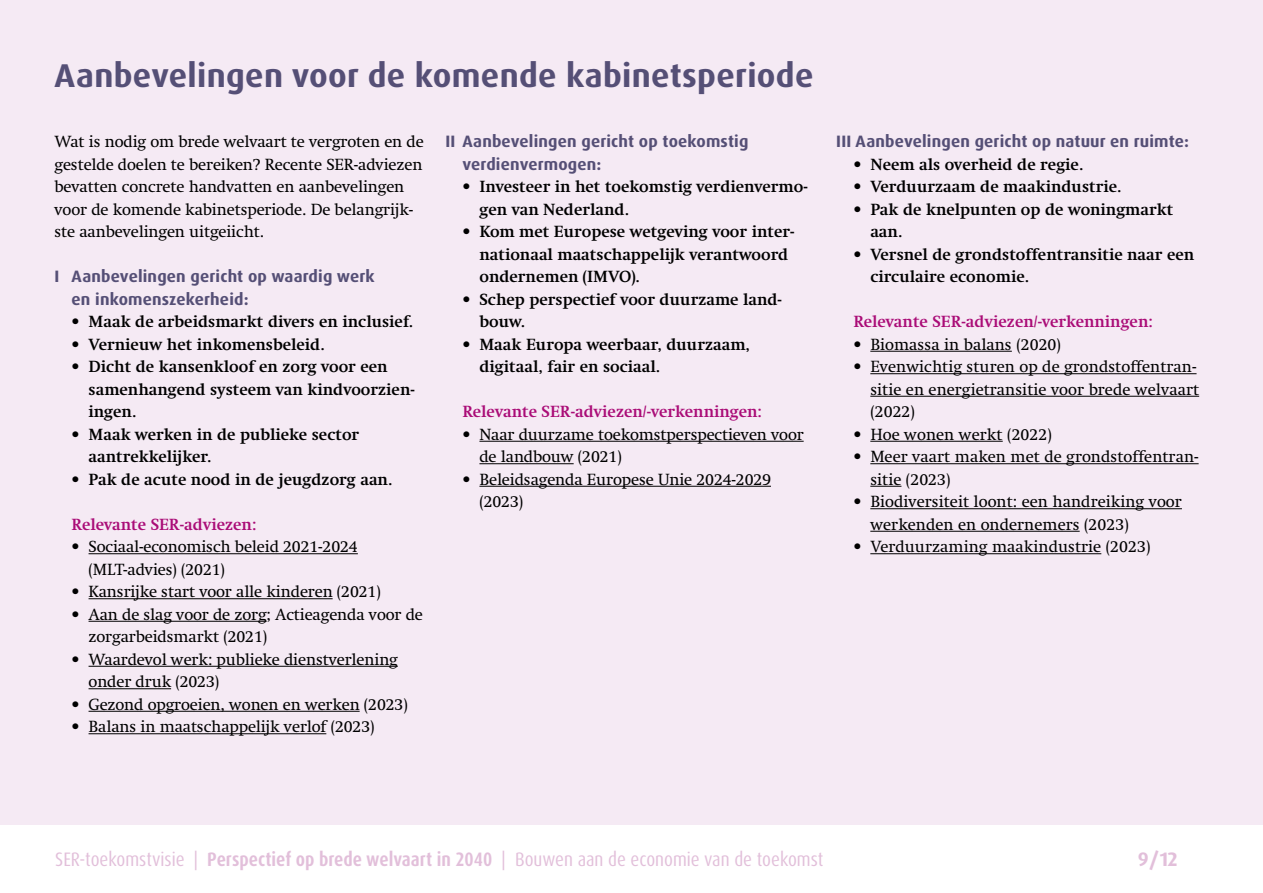
<style>
.page{position:relative;width:1263px;height:893px;background:#fff}
.page>*{position:absolute;margin:0;border:0;box-sizing:border-box;transform-origin:0 0}
.t1{font:700 33px "Dax OT";letter-spacing:.01em;color:#554f76}
.t2{font:condensed 19.5px "Dax OT";color:#e2bfda}
.t3{font:700 19.5px "Dax OT";color:#e2bfda}
.t4{font:16.5px/22.5px "Swift LT Pro";letter-spacing:-.01em;color:#000}
.t5{font:700 16.5px/22.5px "Swift LT Pro";color:#000}
.t6{font:700 16.5px/22.5px "Dax OT";letter-spacing:.01em;color:#554f76}
.t7{font:700 16.5px "Swift LT Pro";color:#aa0c77}
.s1{font-weight:700}
</style>
<div class="page">
<div style="left:0;top:0;width:1263px;height:824px;background:#f5eaf4"></div>
<hr style="left:89px;top:553px;width:269px;height:1px;background:#000">
<hr style="left:89px;top:598px;width:244px;height:1px;background:#000">
<hr style="left:89px;top:621px;width:178px;height:1px;background:#000">
<hr style="left:89px;top:666px;width:309px;height:1px;background:#000">
<hr style="left:89px;top:688px;width:82px;height:1px;background:#000">
<hr style="left:89px;top:711px;width:271px;height:1px;background:#000">
<hr style="left:89px;top:733px;width:237px;height:1px;background:#000">
<hr style="left:479px;top:441px;width:325px;height:1px;background:#000">
<hr style="left:479px;top:463px;width:95px;height:1px;background:#000">
<hr style="left:479px;top:486px;width:292px;height:1px;background:#000">
<hr style="left:870px;top:351px;width:142px;height:1px;background:#000">
<hr style="left:870px;top:373px;width:326px;height:1px;background:#000">
<hr style="left:870px;top:396px;width:329px;height:1px;background:#000">
<hr style="left:870px;top:441px;width:133px;height:1px;background:#000">
<hr style="left:870px;top:463px;width:328px;height:1px;background:#000">
<hr style="left:870px;top:486px;width:31px;height:1px;background:#000">
<hr style="left:870px;top:508px;width:312px;height:1px;background:#000">
<hr style="left:870px;top:531px;width:210px;height:1px;background:#000">
<hr style="left:870px;top:553px;width:231px;height:1px;background:#000">
<h1 class="t1" style="left:55px;top:54px;width:760px">Aanbevelingen voor de komende kabinetsperiode</h1>
<p class="t4" style="left:55px;top:130px;width:371px">Wat is nodig om brede welvaart te vergroten en de gestelde doelen te bereiken? Recente SER-adviezen bevatten concrete handvatten en aanbevelingen voor de komende kabinetsperiode. De belangrijk&shy;ste aanbevelingen uitgeiicht.</p>
<p class="t6" style="left:72px;top:265px;width:305px;text-indent:-17px">I Aanbevelingen gericht op waardig werk en inkomenszekerheid:</p>
<p class="t5" style="left:72px;top:310px;width:343px">• Maak de arbeidsmarkt divers en inclusief.</p>
<p class="t5" style="left:72px;top:333px;width:255px">• Vernieuw het inkomensbeleid.</p>
<p class="t5" style="left:89px;top:355px;width:328px;text-indent:-17px">• Dicht de kansenkloof en zorg voor een samenhangend systeem van kindvoorzien&shy;ingen.</p>
<p class="t5" style="left:89px;top:423px;width:272px;text-indent:-17px">• Maak werken in de publieke sector aantrekkelijker.</p>
<p class="t5" style="left:72px;top:468px;width:322px">• Pak de acute nood in de jeugdzorg aan.</p>
<p class="t7" style="left:72px;top:514px;width:186px">Relevante SER-adviezen:</p>
<p class="t4" style="left:89px;top:535px;width:271px;text-indent:-17px">• Sociaal-economisch beleid 2021-2024 (MLT-advies) (2021)</p>
<p class="t4" style="left:72px;top:580px;width:311px">• Kansrijke start voor alle kinderen (2021)</p>
<p class="t4" style="left:89px;top:603px;width:336px;text-indent:-17px">• Aan de slag voor de zorg; Actieagenda voor de zorgarbeidsmarkt (2021)</p>
<p class="t4" style="left:89px;top:648px;width:311px;text-indent:-17px">• Waardevol werk: publieke dienstverlening onder druk (2023)</p>
<p class="t4" style="left:72px;top:693px;width:338px">• Gezond opgroeien, wonen en werken (2023)</p>
<p class="t4" style="left:72px;top:715px;width:304px">• Balans in maatschappelijk verlof (2023)</p>
<p class="t6" style="left:462px;top:130px;width:287px;text-indent:-17px">II Aanbevelingen gericht op toekomstig verdienvermogen:</p>
<p class="t5" style="left:479px;top:175px;width:330px;text-indent:-17px">• Investeer in het toekomstig verdienvermo&shy;gen van Nederland.</p>
<p class="t5" style="left:479px;top:220px;width:316px;text-indent:-17px">• Kom met Europese wetgeving voor inter&shy;nationaal maatschappelijk verantwoord ondernemen (IMVO).</p>
<p class="t5" style="left:479px;top:288px;width:304px;text-indent:-17px">• Schep perspectief voor duurzame land&shy;bouw.</p>
<p class="t5" style="left:479px;top:333px;width:272px;text-indent:-17px">• Maak Europa weerbaar, duurzaam, digitaal, fair en sociaal.</p>
<p class="t7" style="left:462px;top:402px;width:301px">Relevante SER-adviezen/-verkenningen:</p>
<p class="t4" style="left:479px;top:423px;width:326px;text-indent:-17px">• Naar duurzame toekomstperspectieven voor de landbouw (2021)</p>
<p class="t4" style="left:479px;top:468px;width:293px;text-indent:-17px">• Beleidsagenda Europese Unie 2024-2029 (2023)</p>
<p class="t6" style="left:836px;top:130px;width:354px">III Aanbevelingen gericht op natuur en ruimte:</p>
<p class="t5" style="left:853px;top:153px;width:232px">• Neem als overheid de regie.</p>
<p class="t5" style="left:853px;top:175px;width:270px">• Verduurzaam de maakindustrie.</p>
<p class="t5" style="left:870px;top:198px;width:305px;text-indent:-17px">• Pak de knelpunten op de woningmarkt aan.</p>
<p class="t5" style="left:870px;top:243px;width:325px;text-indent:-17px">• Versnel de grondstoffentransitie naar een circulaire economie.</p>
<p class="t7" style="left:853px;top:312px;width:301px">Relevante SER-adviezen/-verkenningen:</p>
<p class="t4" style="left:853px;top:333px;width:209px">• Biomassa in balans (2020)</p>
<p class="t4" style="left:870px;top:355px;width:330px;text-indent:-17px">• Evenwichtig sturen op de grondstoffentran&shy;sitie en energietransitie voor brede welvaart (2022)</p>
<p class="t4" style="left:853px;top:423px;width:200px">• Hoe wonen werkt (2022)</p>
<p class="t4" style="left:870px;top:445px;width:330px;text-indent:-17px">• Meer vaart maken met de grondstoffentran&shy;sitie (2023)</p>
<p class="t4" style="left:870px;top:490px;width:313px;text-indent:-17px">• Biodiversiteit loont: een handreiking voor werkenden en ondernemers (2023)</p>
<p class="t4" style="left:853px;top:535px;width:299px">• Verduurzaming maakindustrie (2023)</p>
<p class="t2" style="left:55px;top:847px;width:770px">SER-toekomstvisie | <span class="s1">Perspectief op brede welvaart in 2040</span> | Bouwen aan de economie van de toekomst</p>
<p class="t3" style="left:1138px;top:846px;width:41px">9/12</p>
</div>
